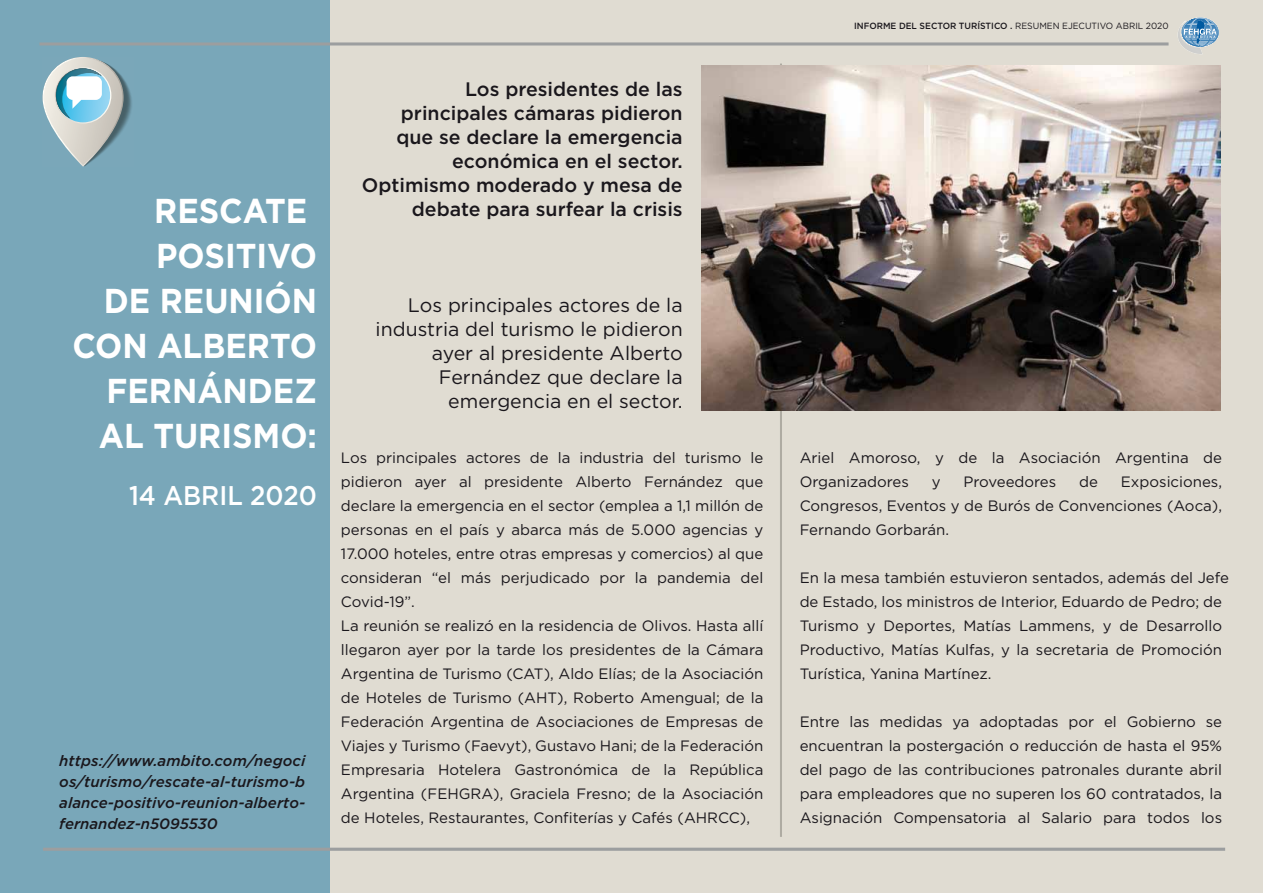
<style>
.page{position:relative;width:1263px;height:893px;background:#e0dcd2}
.page>*{position:absolute;margin:0;border:0;box-sizing:border-box;transform-origin:0 0}
.t1{font:700 34.5px/45px "Gotham";color:#fff;text-align:right;scale:.93 1}
.t2{font:500 27px "Gotham";color:#fff;scale:.93 1}
.t3{font:500 19.5px/24px "Gotham";color:#1a171c;text-align:right}
.t4{font:19.5px/24px "Gotham";color:#1a171c;text-align:right}
.t5{font:15px/24px "Gotham";color:#1a171c}
.t6{font:italic 500 15px/21px "Gotham";letter-spacing:.005em;color:#1a171c;text-align:justify}
.t7{font:500 9px "Gotham";color:#1a171c;scale:.96 1}
.s1{font-weight:400}
</style>
<div class="page">
<div style="left:0;top:0;width:330px;height:893px;background:#79a7b9"></div>
<svg style="left:1177px;top:17px;width:42px;height:37px"></svg>
<hr style="left:39px;top:42px;width:1129px;height:3px;background:#9c9e9f">
<hr style="left:43px;top:848px;width:1182px;height:3px;background:#9c9e9f">
<svg style="left:43px;top:57px;width:89px;height:110px"></svg>
<div style="left:67px;top:76px;width:35px;height:24px;background:#fff;border-radius:6px"></div>
<img style="left:701px;top:66px;width:519px;height:345px">
<h1 class="t1" style="left:72px;top:188px;width:265px">RESCATE<br>POSITIVO<br>DE REUNIÓN<br>CON ALBERTO<br>FERNÁNDEZ<br>AL TURISMO:</h1>
<h2 class="t2" style="left:129px;top:479px;width:204px">14 ABRIL 2020</h2>
<p class="t6" style="left:59px;top:750px;width:248px">https://www.ambito.com/negoci os/turismo/rescate-al-turismo-b alance-positivo-reunion-alberto&shy;fernandez-n5095530</p>
<h3 class="t3" style="left:362px;top:77px;width:322px">Los presidentes de las principales cámaras pidieron que se declare la emergencia económica en el sector.<br>Optimismo moderado y mesa de debate para surfear la crisis</h3>
<h3 class="t4" style="left:376px;top:293px;width:309px">Los principales actores de la industria del turismo le pidieron ayer al presidente Alberto<br>Fernández que declare la emergencia en el sector.</h3>
<p class="t5" style="left:341px;top:445px;width:424px">Los principales actores de la industria del turismo le pidieron ayer al presidente Alberto Fernández que declare la emergencia en el sector (emplea a 1,1 millón de personas en el país y abarca más de 5.000 agencias y 17.000 hoteles, entre otras empresas y comercios) al que consideran “el más perjudicado por la pandemia del Covid-19”.<br>La reunión se realizó en la residencia de Olivos. Hasta allí llegaron ayer por la tarde los presidentes de la Cámara Argentina de Turismo (CAT), Aldo Elías; de la Asociación de Hoteles de Turismo (AHT), Roberto Amengual; de la Federación Argentina de Asociaciones de Empresas de Viajes y Turismo (Faevyt), Gustavo Hani; de la Federación Empresaria Hotelera Gastronómica de la República Argentina (FEHGRA), Graciela Fresno; de la Asociación de Hoteles, Restaurantes, Confiterías y Cafés (AHRCC),</p>
<p class="t7" style="left:854px;top:20px;width:329px">INFORME DEL SECTOR TURÍSTICO . <span class="s1">RESUMEN EJECUTIVO ABRIL 2020</span></p>
<p class="t5" style="left:800px;top:445px;width:424px">Ariel Amoroso, y de la Asociación Argentina de<br>Organizadores</p>
<p class="t5" style="left:932px;top:469px;width:10px">y</p>
<p class="t5" style="left:963px;top:469px;width:94px">Proveedores</p>
<p class="t5" style="left:1079px;top:469px;width:20px">de</p>
<p class="t5" style="left:800px;top:469px;width:424px;text-align:justify;text-indent:321px">Exposiciones, Congresos, Eventos y de Burós de Convenciones (Aoca), Fernando Gorbarán.</p>
<p class="t5" style="left:800px;top:565px;width:431px">En la mesa también estuvieron sentados, además del Jefe de Estado, los ministros de Interior, Eduardo de Pedro; de Turismo y Deportes, Matías Lammens, y de Desarrollo Productivo, Matías Kulfas, y la secretaria de Promoción Turística, Yanina Martínez.</p>
<p class="t5" style="left:800px;top:709px;width:424px;text-align:justify">Entre las medidas ya adoptadas por el Gobierno se encuentran la postergación o reducción de hasta el 95% del pago de las contribuciones patronales durante abril para empleadores que no superen los 60 contratados, la Asignación Compensatoria al Salario para todos los</p>
</div>
